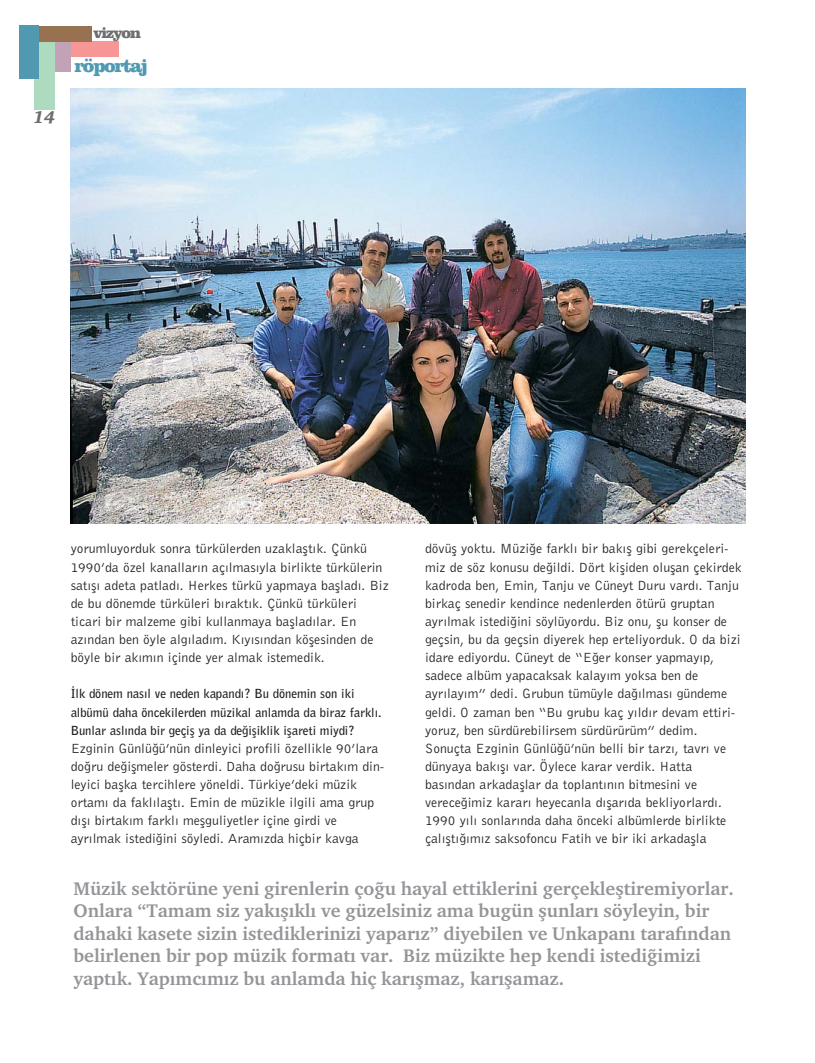
<style>
.page{position:relative;width:815px;height:1063px;background:#fff}
.page>*{position:absolute;margin:0;border:0;box-sizing:border-box;transform-origin:0 0}
.t1{font:700 18.75px/22.5px "Charter TR";color:#939598}
.t2{font:18.75px "Clarendon TR Black BT";letter-spacing:-.065em;color:#5099b1}
.t3{font:17.5px "Charter Blac Ital";color:#6d6e70}
.t4{font:15.62px "Clarendon TR Black BT";letter-spacing:-.065em;color:#6d6e70}
.t5{font:13.75px/18.1px "Bell Gothic BT Roman Ti";color:#231f20}
.t6{font:12.5px/18.1px "Bell Gothic BT Bold TR";color:#231f20}
</style>
<div class="page">
<div style="left:35px;top:41px;width:84px;height:15px;background:#f69796"></div>
<div style="left:20px;top:41px;width:51px;height:31px;background:#c1a2b6"></div>
<div style="left:37px;top:26px;width:55px;height:15px;background:#987150"></div>
<div style="left:34px;top:42px;width:21px;height:67px;background:#addbc0"></div>
<div style="left:20px;top:26px;width:19px;height:53px;background:#5099b1"></div>
<img style="left:71px;top:88px;width:674px;height:436px">
<p class="t3" style="left:33px;top:107px;width:24px">14</p>
<p class="t4" style="left:94px;top:27px;width:49px">vizyon</p>
<h1 class="t2" style="left:75px;top:60px;width:75px">röportaj</h1>
<p class="t5" style="left:71px;top:541px;width:320px">yorumluyorduk sonra türkülerden uzaklaflt›k. Çünkü 1990’da özel kanallar›n aç›lmas›yla birlikte türkülerin sat›fl› adeta patlad›. Herkes türkü yapmaya bafllad›. Biz de bu dönemde türküleri b›rakt›k. Çünkü türküleri ticari bir malzeme gibi kullanmaya bafllad›lar. En az›ndan ben öyle alg›lad›m. K›y›s›ndan köflesinden de böyle bir ak›m›n içinde yer almak istemedik.</p>
<p class="t6" style="left:71px;top:686px;width:313px">‹lk dönem nas›l ve neden kapand›? Bu dönemin son iki albümü daha öncekilerden müzikal anlamda da biraz farkl›.<br>Bunlar asl›nda bir geçifl ya da de¤ifliklik iflareti miydi?</p>
<p class="t5" style="left:71px;top:740px;width:315px">Ezginin Günlü¤ü’nün dinleyici profili özellikle 90’lara do¤ru de¤iflmeler gösterdi. Daha do¤rusu birtak›m din&shy;leyici baflka tercihlere yöneldi. Türkiye’deki müzik ortam› da fakl›laflt›. Emin de müzikle ilgili ama grup d›fl› birtak›m farkl› meflguliyetler içine girdi ve ayr›lmak istedi¤ini söyledi. Aram›zda hiçbir kavga</p>
<p class="t5" style="left:425px;top:541px;width:318px">dövüfl yoktu. Müzi¤e farkl› bir bak›fl gibi gerekçeleri&shy;miz de söz konusu de¤ildi. Dört kifliden oluflan çekirdek kadroda ben, Emin, Tanju ve Cüneyt Duru vard›. Tanju birkaç senedir kendince nedenlerden ötürü gruptan ayr›lmak istedi¤ini söylüyordu. Biz onu, flu konser de geçsin, bu da geçsin diyerek hep erteliyorduk. O da bizi idare ediyordu. Cüneyt de “E¤er konser yapmay›p, sadece albüm yapacaksak kalay›m yoksa ben de ayr›lay›m” dedi. Grubun tümüyle da¤›lmas› gündeme geldi. O zaman ben “Bu grubu kaç y›ld›r devam ettiri&shy;yoruz, ben sürdürebilirsem sürdürürüm” dedim.<br>Sonuçta Ezginin Günlü¤ü’nün belli bir tarz›, tavr› ve dünyaya bak›fl› var. Öylece karar verdik. Hatta bas›ndan arkadafllar da toplant›n›n bitmesini ve verece¤imiz karar› heyecanla d›flar›da bekliyorlard›.<br>1990 y›l› sonlar›nda daha önceki albümlerde birlikte çal›flt›¤›m›z saksofoncu Fatih ve bir iki arkadaflla</p>
<p class="t1" style="left:73px;top:878px;width:662px">Müzik sektörüne yeni girenlerin ço¤u hayal ettiklerini gerçeklefltiremiyorlar.<br>Onlara “Tamam siz yak›fl›kl› ve güzelsiniz ama bugün flunlar› söyleyin, bir dahaki kasete sizin istediklerinizi yapar›z” diyebilen ve Unkapan› taraf›ndan belirlenen bir pop müzik format› var. Biz müzikte hep kendi istedi¤imizi yapt›k. Yap›mc›m›z bu anlamda hiç kar›flmaz, kar›flamaz.</p>
</div>
